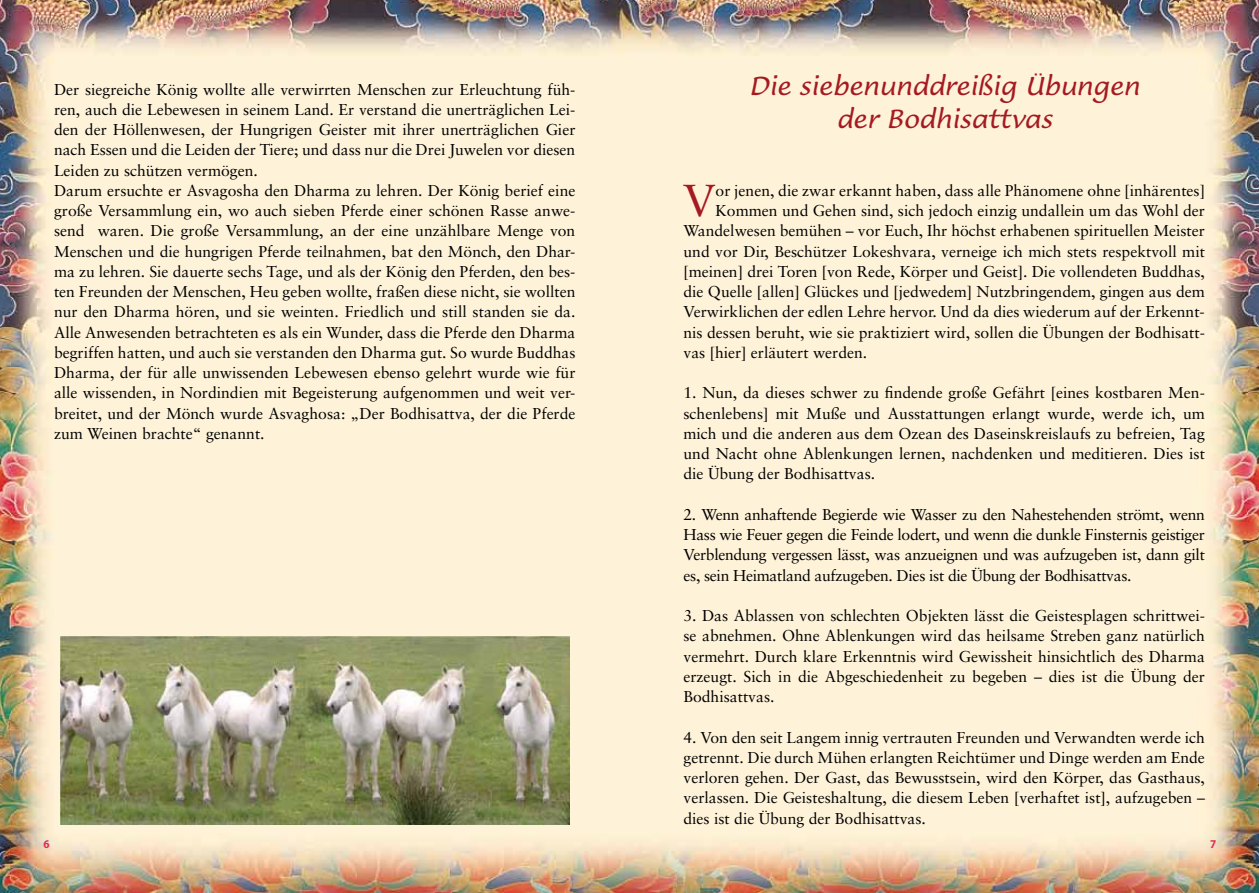
<style>
.page{position:relative;width:1259px;height:893px;background:#fff}
.page>*{position:absolute;margin:0;border:0;box-sizing:border-box;transform-origin:0 0}
.t1{font:44.7px "Sabon";color:#a51a21}
.t2{font:italic 27px/32.4px "Lucida Casual EF";color:#a51a21;text-align:center}
.t3{font:15.75px/20.2px "Sabon";color:#000;text-align:justify}
.t4{font:700 semi-condensed 12px "Myriad Pro";color:#e1304a}
</style>
<div class="page">
<img style="left:0;top:0;width:1259px;height:893px">
<img style="left:60px;top:636px;width:509px;height:189px">
<p class="t3" style="left:54px;top:79px;width:523px;text-align:left">Der siegreiche König wollte alle verwirrten Menschen zur Erleuchtung füh&shy;ren, auch die Lebewesen in seinem Land. Er verstand die unerträglichen Lei&shy;den der Höllenwesen, der Hungrigen Geister mit ihrer unerträglichen Gier nach Essen und die Leiden der Tiere; und dass nur die Drei Juwelen vor diesen Leiden zu schützen vermögen.<br>Darum ersuchte er Asvagosha den Dharma zu lehren. Der König berief eine große Versammlung ein, wo auch sieben Pferde einer schönen Rasse anwe&shy;send waren. Die große Versammlung, an der eine unzählbare Menge von Menschen und die hungrigen Pferde teilnahmen, bat den Mönch, den Dhar&shy;ma zu lehren. Sie dauerte sechs Tage, und als der König den Pferden, den bes&shy;ten Freunden der Menschen, Heu geben wollte, fraßen diese nicht, sie wollten nur den Dharma hören, und sie weinten. Friedlich und still standen sie da.<br>Alle Anwesenden betrachteten es als ein Wunder, dass die Pferde den Dharma begriffen hatten, und auch sie verstanden den Dharma gut. So wurde Buddhas Dharma, der für alle unwissenden Lebewesen ebenso gelehrt wurde wie für alle wissenden, in Nordindien mit Begeisterung aufgenommen und weit ver&shy;breitet, und der Mönch wurde Asvaghosa: „Der Bodhisattva, der die Pferde zum Weinen brachte“ genannt.</p>
<h2 class="t2" style="left:749px;top:72px;width:392px">Die siebenunddreißig Übungen der Bodhisattvas</h2>
<h1 class="t1" style="left:683px;top:174px;width:34px">V</h1>
<p class="t3" style="left:715px;top:180px;width:491px">or jenen, die zwar erkannt haben, dass alle Phänomene ohne [inhärentes]</p>
<p class="t3" style="left:715px;top:200px;width:491px">Kommen und Gehen sind, sich jedoch einzig undallein um das Wohl der</p>
<p class="t3" style="left:683px;top:220px;width:523px">Wandelwesen bemühen – vor Euch, Ihr höchst erhabenen spirituellen Meister</p>
<p class="t3" style="left:683px;top:241px;width:523px">und vor Dir, Beschützer Lokeshvara, verneige ich mich stets respektvoll mit</p>
<p class="t3" style="left:683px;top:261px;width:523px">[meinen] drei Toren [von Rede, Körper und Geist]. Die vollendeten Buddhas,</p>
<p class="t3" style="left:683px;top:281px;width:523px">die Quelle [allen] Glückes und [jedwedem] Nutzbringendem, gingen aus dem</p>
<p class="t3" style="left:683px;top:302px;width:523px">Verwirklichen der edlen Lehre hervor. Und da dies wiederum auf der Erkennt-</p>
<p class="t3" style="left:683px;top:322px;width:523px">nis dessen beruht, wie sie praktiziert wird, sollen die Übungen der Bodhisatt-</p>
<p class="t3" style="left:683px;top:342px;width:185px">vas [hier] erläutert werden.</p>
<p class="t3" style="left:683px;top:383px;width:523px">1. Nun, da dieses schwer zu findende große Gefährt [eines kostbaren Men&shy;schenlebens] mit Muße und Ausstattungen erlangt wurde, werde ich, um mich und die anderen aus dem Ozean des Daseinskreislaufs zu befreien, Tag und Nacht ohne Ablenkungen lernen, nachdenken und meditieren. Dies ist die Übung der Bodhisattvas.</p>
<p class="t3" style="left:683px;top:504px;width:523px">2. Wenn anhaftende Begierde wie Wasser zu den Nahestehenden strömt, wenn Hass wie Feuer gegen die Feinde lodert, und wenn die dunkle Finsternis geistiger Verblendung vergessen lässt, was anzueignen und was aufzugeben ist, dann gilt es, sein Heimatland aufzugeben. Dies ist die Übung der Bodhisattvas.</p>
<p class="t3" style="left:683px;top:605px;width:523px">3. Das Ablassen von schlechten Objekten lässt die Geistesplagen schrittwei&shy;se abnehmen. Ohne Ablenkungen wird das heilsame Streben ganz natürlich vermehrt. Durch klare Erkenntnis wird Gewissheit hinsichtlich des Dharma erzeugt. Sich in die Abgeschiedenheit zu begeben – dies ist die Übung der Bodhisattvas.</p>
<p class="t3" style="left:683px;top:727px;width:523px">4. Von den seit Langem innig vertrauten Freunden und Verwandten werde ich getrennt. Die durch Mühen erlangten Reichtümer und Dinge werden am Ende verloren gehen. Der Gast, das Bewusstsein, wird den Körper, das Gasthaus, verlassen. Die Geisteshaltung, die diesem Leben [verhaftet ist], aufzugeben – dies ist die Übung der Bodhisattvas.</p>
<p class="t4" style="left:44px;top:836px;width:8px">6</p>
<p class="t4" style="left:1210px;top:836px;width:8px">7</p>
</div>
